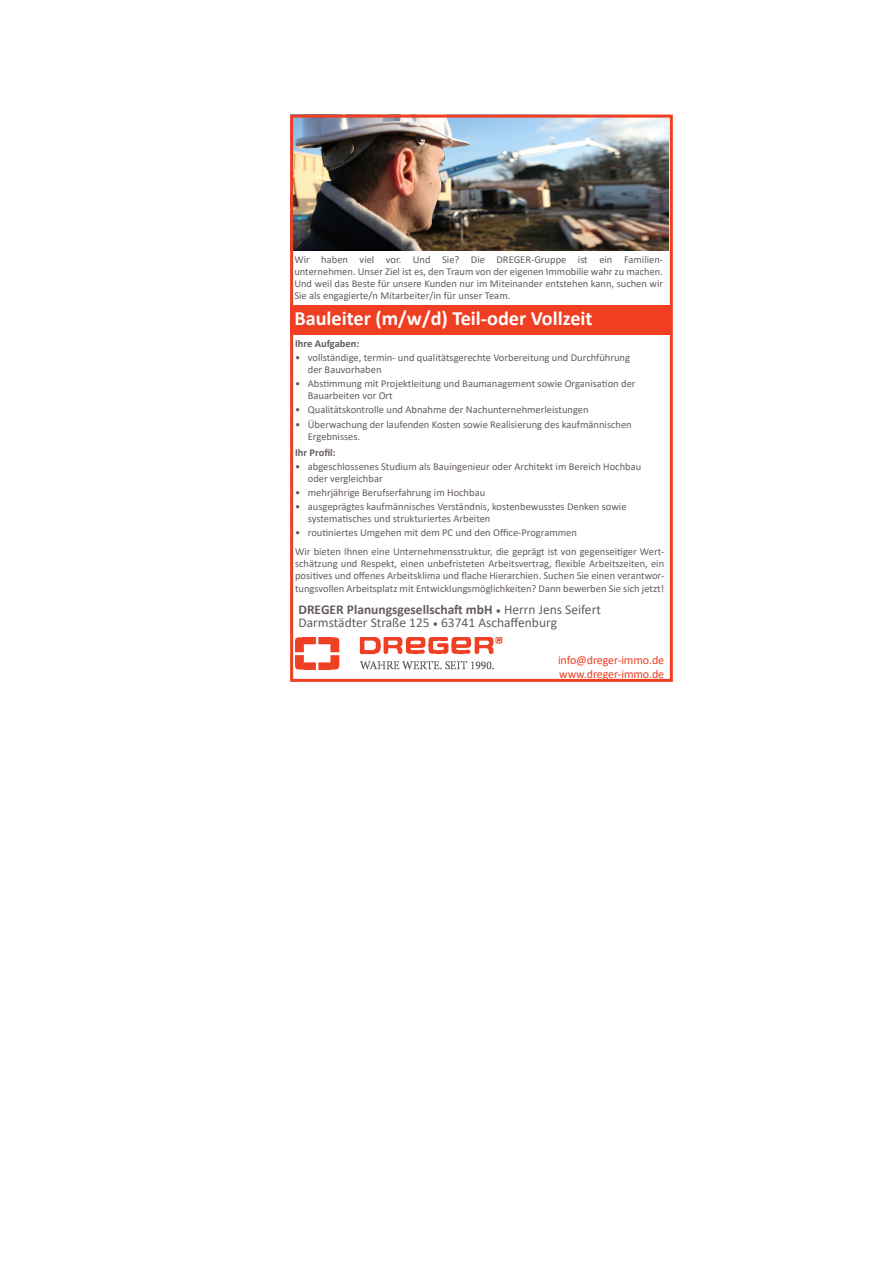
<style>
.page{position:relative;width:893px;height:1263px;background:#fff}
.page>*{position:absolute;margin:0;border:0;box-sizing:border-box;transform-origin:0 0}
.t1{font:700 20.25px "Calibri";color:#fff}
.t2{font:13.5px/13.5px "Calibri";color:#645b62}
.t3{font:12px "Calibri";letter-spacing:-.01em;color:#ef3e22}
.t4{font:10.5px/12px "Calibri";color:#645b62}
.t5{font:700 10.5px "Calibri";color:#645b62}
.s1{font-weight:700}
.s2{font-family:"Minion Pro"}
</style>
<div class="page">
<img style="left:294px;top:119px;width:374px;height:131px">
<div style="left:290px;top:306px;width:380px;height:29px;background:#ef3e22"></div>
<img style="left:295px;top:637px;width:208px;height:33px">
<div style="left:290px;top:115px;width:383px;height:567px;border:3px solid #ef3e22"></div>
<p class="t4" style="left:294px;top:253px;width:370px;text-align:justify">Wir haben viel vor. Und Sie? Die DREGER-Gruppe ist ein Familien&shy;unternehmen. Unser Ziel ist es, den Traum von der eigenen Immobilie wahr zu machen.<br>Und weil das Beste für unsere Kunden nur im Miteinander entstehen kann, suchen wir Sie als engagierte/n Mitarbeiter/in für unser Team.</p>
<p class="t1" style="left:294px;top:304px;width:300px">Bauleiter (m/w/d) Teil-oder Vollzeit</p>
<p class="t5" style="left:295px;top:336px;width:66px">Ihre Aufgaben:</p>
<p class="t4" style="left:308px;top:351px;width:324px;text-indent:-13px">• vollständige, termin- und qualitätsgerechte Vorbereitung und Durchführung der Bauvorhaben</p>
<p class="t4" style="left:308px;top:378px;width:329px;text-indent:-13px">• Abstimmung mit Projektleitung und Baumanagement sowie Organisation der<br>Bauarbeiten vor Ort</p>
<p class="t4" style="left:295px;top:404px;width:295px">• Qualitätskontrolle und Abnahme der Nachunternehmerleistungen</p>
<p class="t4" style="left:308px;top:418px;width:325px;text-indent:-13px">• Überwachung der laufenden Kosten sowie Realisierung des kaufmännischen<br>Ergebnisses.</p>
<p class="t5" style="left:295px;top:445px;width:42px">Ihr Profil:</p>
<p class="t4" style="left:308px;top:460px;width:335px;text-indent:-13px">• abgeschlossenes Studium als Bauingenieur oder Architekt im Bereich Hochbau oder vergleichbar</p>
<p class="t4" style="left:295px;top:486px;width:192px">• mehrjährige Berufserfahrung im Hochbau</p>
<p class="t4" style="left:308px;top:500px;width:320px;text-indent:-13px">• ausgeprägtes kaufmännisches Verständnis, kostenbewusstes Denken sowie systematisches und strukturiertes Arbeiten</p>
<p class="t4" style="left:295px;top:527px;width:283px">• routiniertes Umgehen mit dem PC und den Office-Programmen</p>
<p class="t4" style="left:295px;top:545px;width:371px;text-align:justify">Wir bieten Ihnen eine Unternehmensstruktur, die geprägt ist von gegenseitiger Wert&shy;schätzung und Respekt, einen unbefristeten Arbeitsvertrag, flexible Arbeitszeiten, ein positives und offenes Arbeitsklima und flache Hierarchien. Suchen Sie einen verantwor-</p>
<p class="t4" style="left:295px;top:582px;width:371px">tungsvollen Arbeitsplatz mit Entwicklungsmöglichkeiten? Dann bewerben Sie sich jetzt!</p>
<p class="t2" style="left:298px;top:602px;width:304px"><span class="s1">DREGER Planungsgesellschaft mbH</span> <span class="s2">•</span> Herrn Jens Seifert<br>Darmstädter Straße 125 <span class="s2">•</span> 63741 Aschaffenburg</p>
<p class="t3" style="left:558px;top:652px;width:108px">info@dreger-immo.de</p>
<p class="t3" style="left:559px;top:665px;width:106px">www.dreger-immo.de</p>
</div>
